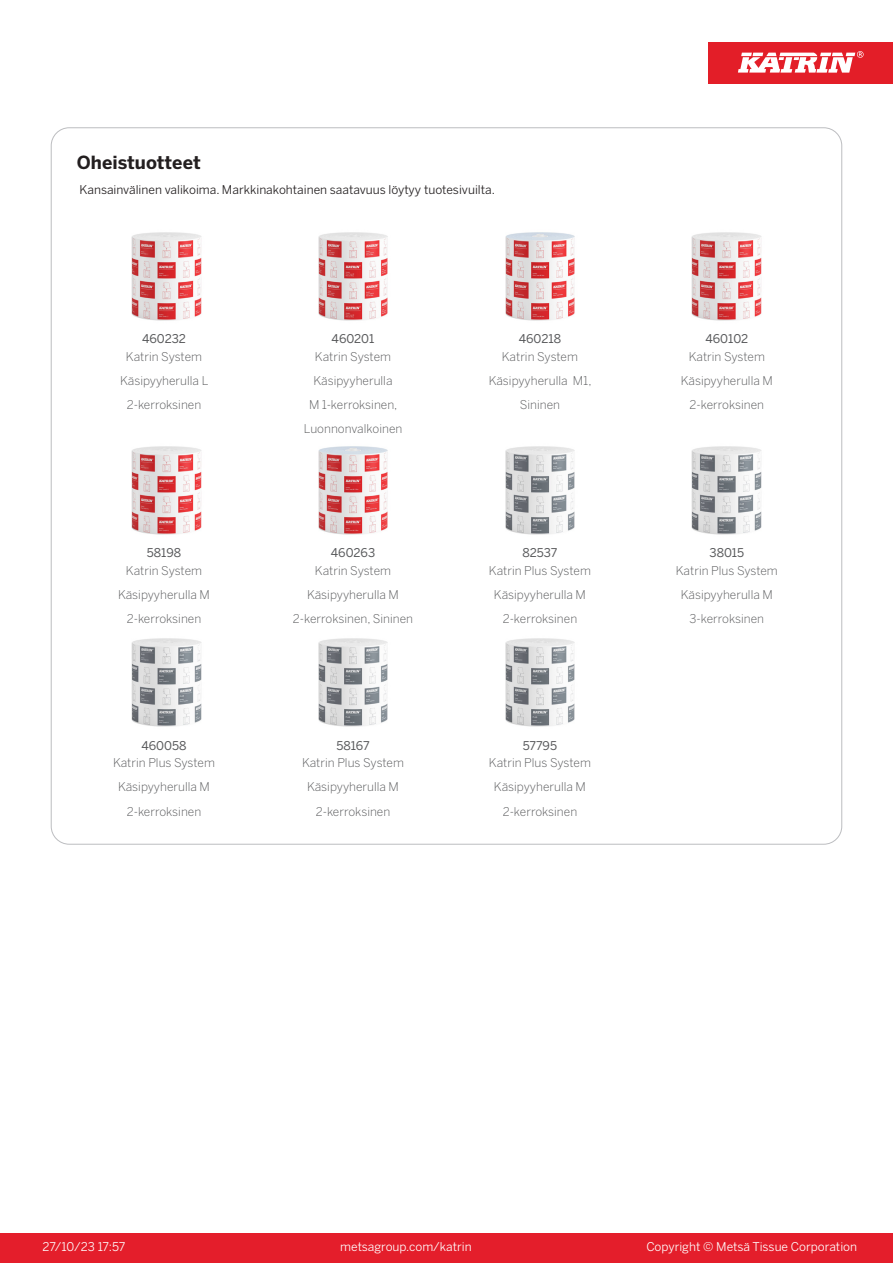
<style>
.page{position:relative;width:893px;height:1263px;background:#fff}
.page>*{position:absolute;margin:0;border:0;box-sizing:border-box;transform-origin:0 0}
.T_TableHeader{font:700 18px "Benton Sans";color:#231f20}
.T_RelatedName{font:300 12px/24px "Benton Sans";color:#57585a;text-align:center}
.T_TableBody{font:12px "Benton Sans";color:#231f20}
.t1{font:12px "Benton Sans";color:#fff}
.T_RelatedCode{font:12px "Benton Sans";color:#57585a}
</style>
<div class="page">
<div style="left:0;top:1233px;width:893px;height:30px;background:#e41e2b"></div>
<div style="left:708px;top:43px;width:185px;height:41px;background:#e31e28"></div>
<svg style="left:738px;top:51px;width:126px;height:22px"></svg>
<img style="left:131px;top:232px;width:71px;height:89px">
<img style="left:318px;top:232px;width:70px;height:89px">
<img style="left:505px;top:232px;width:70px;height:89px">
<img style="left:691px;top:232px;width:71px;height:89px">
<img style="left:131px;top:446px;width:71px;height:89px">
<img style="left:318px;top:446px;width:70px;height:89px">
<img style="left:505px;top:446px;width:70px;height:89px">
<img style="left:691px;top:446px;width:71px;height:89px">
<img style="left:131px;top:638px;width:71px;height:89px">
<img style="left:318px;top:638px;width:70px;height:89px">
<img style="left:505px;top:638px;width:70px;height:89px">
<p class="T_TableHeader" style="left:77px;top:151px;width:125px">Oheistuotteet</p>
<p class="T_TableBody" style="left:80px;top:183px;width:417px">Kansainvälinen valikoima. Markkinakohtainen saatavuus löytyy tuotesivuilta.</p>
<p class="T_RelatedCode" style="left:142px;top:331px;width:46px">460232</p>
<p class="T_RelatedCode" style="left:332px;top:331px;width:44px">460201</p>
<p class="T_RelatedCode" style="left:519px;top:331px;width:44px">460218</p>
<p class="T_RelatedCode" style="left:705px;top:331px;width:44px">460102</p>
<p class="T_RelatedName" style="left:120px;top:345px;width:90px">Katrin System<br>Käsipyyherulla L<br>2-kerroksinen</p>
<p class="T_RelatedName" style="left:304px;top:345px;width:100px">Katrin System<br>Käsipyyherulla<br>M 1-kerroksinen,<br>Luonnonvalkoinen</p>
<p class="T_RelatedName" style="left:489px;top:345px;width:104px">Katrin System<br>Käsipyyherulla M1,<br>Sininen</p>
<p class="T_RelatedName" style="left:681px;top:345px;width:93px">Katrin System<br>Käsipyyherulla M<br>2-kerroksinen</p>
<p class="T_RelatedCode" style="left:147px;top:546px;width:36px">58198</p>
<p class="T_RelatedCode" style="left:331px;top:546px;width:46px">460263</p>
<p class="T_RelatedCode" style="left:522px;top:546px;width:36px">82537</p>
<p class="T_RelatedCode" style="left:709px;top:546px;width:36px">38015</p>
<p class="T_RelatedName" style="left:118px;top:559px;width:93px">Katrin System<br>Käsipyyherulla M<br>2-kerroksinen</p>
<p class="T_RelatedName" style="left:293px;top:559px;width:122px">Katrin System<br>Käsipyyherulla M<br>2-kerroksinen, Sininen</p>
<p class="T_RelatedName" style="left:489px;top:559px;width:103px">Katrin Plus System<br>Käsipyyherulla M<br>2-kerroksinen</p>
<p class="T_RelatedName" style="left:676px;top:559px;width:103px">Katrin Plus System<br>Käsipyyherulla M<br>3-kerroksinen</p>
<p class="T_RelatedCode" style="left:141px;top:738px;width:47px">460058</p>
<p class="T_RelatedCode" style="left:336px;top:738px;width:35px">58167</p>
<p class="T_RelatedCode" style="left:523px;top:738px;width:36px">57795</p>
<p class="T_RelatedName" style="left:113px;top:751px;width:103px">Katrin Plus System<br>Käsipyyherulla M<br>2-kerroksinen</p>
<p class="T_RelatedName" style="left:302px;top:751px;width:103px">Katrin Plus System<br>Käsipyyherulla M<br>2-kerroksinen</p>
<p class="T_RelatedName" style="left:489px;top:751px;width:103px">Katrin Plus System<br>Käsipyyherulla M<br>2-kerroksinen</p>
<p class="t1" style="left:43px;top:1239px;width:84px">27/10/23 17:57</p>
<p class="t1" style="left:340px;top:1239px;width:133px">metsagroup.com/katrin</p>
<p class="t1" style="left:646px;top:1239px;width:212px">Copyright © Metsä Tissue Corporation</p>
</div>
